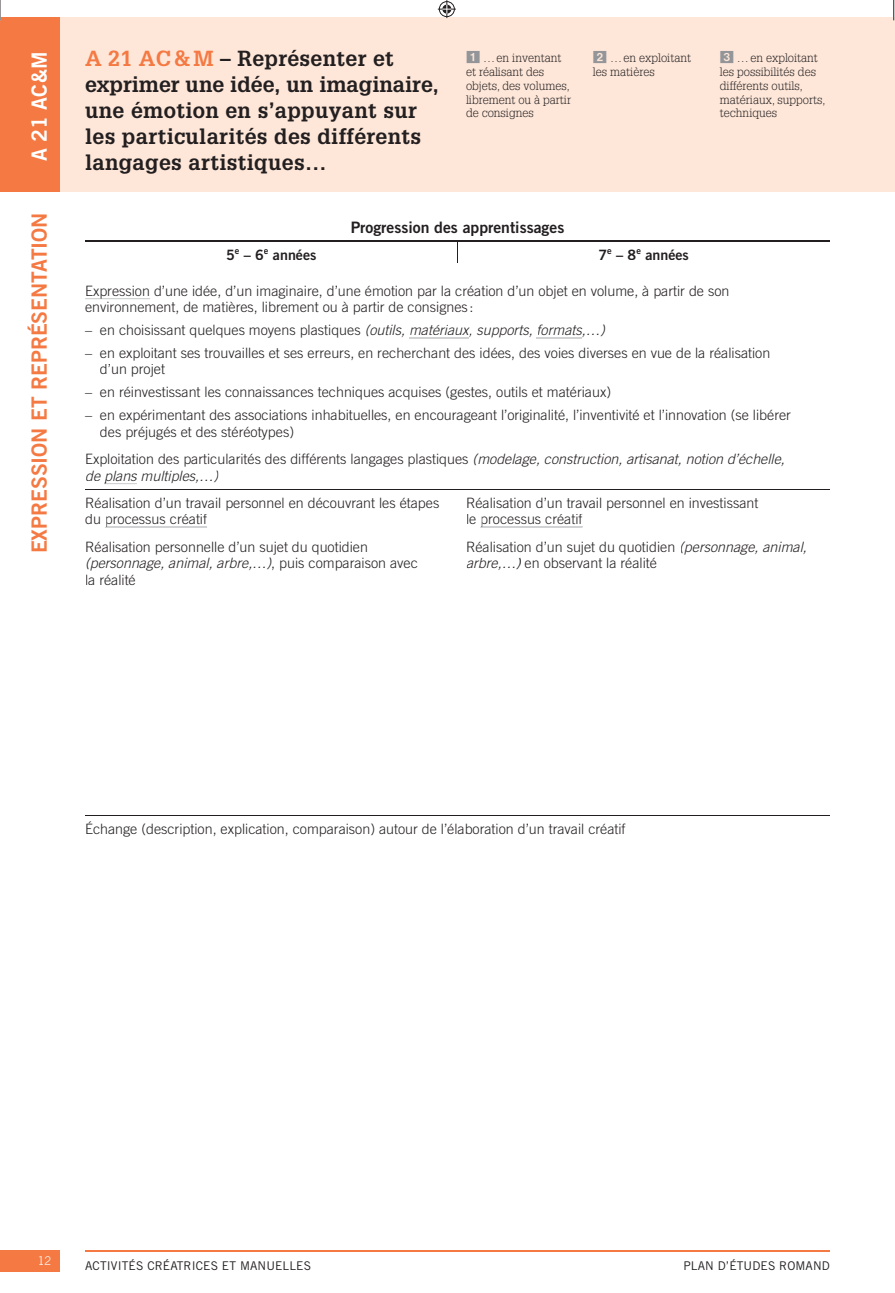
<style>
.page{position:relative;width:895px;height:1293px;background:#fff}
.page>*{position:absolute;margin:0;border:0;box-sizing:border-box;transform-origin:0 0}
.t1{font:700 21.3px/26px "Glypha LT Std";letter-spacing:.015em;color:#231f20}
.t2{font:21px "Trade Gothic LT Std Bd 2";color:#f47943}
.t3{font:21px "Trade Gothic LT Std Bd 2";color:#fff}
.t4{font:15.75px "Trade Gothic LT Std Bd 2";color:#231f20}
.t5{font:300 14.25px/16.5px "Trade Gothic LT Std";color:#231f20}
.t6{font:italic 300 14.25px/16.5px "Trade Gothic LT Std";color:#231f20}
.t7{font:14.25px "Trade Gothic LT Std Bd 2";color:#231f20}
.t8{font:300 12px/13.8px "Glypha LT Std";color:#231f20}
.t9{font:12px "Trade Gothic LT Std";letter-spacing:.01em;color:#231f20}
.t10{font:300 12px "Trade Gothic LT Std";color:#fff}
.s1{color:#f47943}
.s2{font-family:"PER pastilles";font-weight:400;font-size:14.25px;color:#939598}
.s3{font-style:italic}
.s4{font-style:normal}
</style>
<div class="page">
<hr style="left:85px;top:1250px;width:744px;height:1px;background:#f47943">
<div style="left:0;top:1250px;width:59px;height:21px;background:#f47943"></div>
<div style="left:0;top:17px;width:59px;height:174px;background:#f47943"></div>
<hr style="left:85px;top:815px;width:744px;height:1px;background:#231f20">
<hr style="left:85px;top:489px;width:744px;height:1px;background:#231f20">
<hr style="left:85px;top:240px;width:372px;height:1px;background:#231f20">
<hr style="left:457px;top:240px;width:372px;height:1px;background:#231f20">
<hr style="left:409px;top:337px;width:59px;height:2px;background:#d1d2d4">
<hr style="left:536px;top:337px;width:45px;height:2px;background:#d1d2d4">
<hr style="left:86px;top:298px;width:63px;height:1px;background:#d1d2d4">
<hr style="left:105px;top:483px;width:31px;height:1px;background:#d1d2d4">
<hr style="left:106px;top:527px;width:101px;height:1px;background:#d1d2d4">
<hr style="left:481px;top:527px;width:101px;height:1px;background:#d1d2d4">
<div style="left:59px;top:17px;width:835px;height:174px;background:#fee7d9"></div>
<svg style="left:457px;top:242px;width:1px;height:21px"></svg>
<hr style="left:892px;top:0;width:2px;height:20px;background:#fff">
<svg style="left:0;top:0;width:1px;height:20px"></svg>
<svg style="left:893px;top:0;width:1px;height:20px"></svg>
<svg style="left:437px;top:0;width:18px;height:18px"></svg>
<h2 class="t3" style="left:32px;top:161px;width:112px;rotate:-90deg">A 21 AC &amp; M</h2>
<h2 class="t2" style="left:32px;top:553px;width:342px;rotate:-90deg">EXPRESSION ET REPRÉSENTATION</h2>
<h1 class="t1" style="left:85px;top:48px;width:355px"><span class="s1">A 21 AC &amp; M</span> – Représenter et exprimer une idée, un imaginaire, une émotion en s’appuyant sur les particularités des différents langages artistiques…</h1>
<p class="t8" style="left:592px;top:52px;width:99px"><span class="s2">2</span> … en exploitant les matières</p>
<p class="t8" style="left:719px;top:52px;width:107px"><span class="s2">3</span> … en exploitant les possibilités des différents outils, matériaux, supports, techniques</p>
<p class="t8" style="left:466px;top:52px;width:106px"><span class="s2">1</span> … en inventant et réalisant des objets, des volumes, librement ou à partir de consignes</p>
<p class="t4" style="left:350px;top:221px;width:215px">Progression des apprentissages</p>
<p class="t7" style="left:226px;top:250px;width:92px">5<sup>e</sup> – 6<sup>e</sup> années</p>
<p class="t7" style="left:598px;top:250px;width:92px">7<sup>e</sup> – 8<sup>e</sup> années</p>
<p class="t5" style="left:85px;top:283px;width:645px">Expression d’une idée, d’un imaginaire, d’une émotion par la création d’un objet en volume, à partir de son environnement, de matières, librement ou à partir de consignes :</p>
<p class="t5" style="left:85px;top:323px;width:521px">– en choisissant quelques moyens plastiques <span class="s3">(outils, matériaux, supports, formats,…)</span></p>
<p class="t5" style="left:100px;top:346px;width:671px;text-indent:-15px">– en exploitant ses trouvailles et ses erreurs, en recherchant des idées, des voies diverses en vue de la réalisation d’un projet</p>
<p class="t5" style="left:85px;top:385px;width:527px">– en réinvestissant les connaissances techniques acquises (gestes, outils et matériaux)</p>
<p class="t5" style="left:100px;top:408px;width:692px;text-indent:-15px">– en expérimentant des associations inhabituelles, en encourageant l’originalité, l’inventivité et l’innovation (se libérer des préjugés et des stéréotypes)</p>
<p class="t6" style="left:85px;top:452px;width:701px"><span class="s4">Exploitation des particularités des différents langages plastiques</span> (modelage, construction, artisanat, notion d’échelle, de plans multiples,…)</p>
<p class="t5" style="left:85px;top:496px;width:355px">Réalisation d’un travail personnel en découvrant les étapes du rocessus créatif</p>
<p class="t5" style="left:466px;top:496px;width:294px">Réalisation d’un travail personnel en investissant le rocessus créatif</p>
<p class="t5" style="left:105px;top:512px;width:9px">p</p>
<p class="t5" style="left:480px;top:512px;width:9px">p</p>
<p class="t5" style="left:85px;top:539px;width:334px">Réalisation personnelle d’un sujet du quotidien <span class="s3">(personnage, animal, arbre,…)</span>, puis comparaison avec la réalité</p>
<p class="t5" style="left:466px;top:539px;width:342px">Réalisation d’un sujet du quotidien <span class="s3">(personnage, animal, arbre,…)</span> en observant la réalité</p>
<p class="t5" style="left:85px;top:822px;width:541px">Échange (description, explication, comparaison) autour de l’élaboration d’un travail créatif</p>
<p class="t10" style="left:38px;top:1256px;width:15px">12</p>
<p class="t9" style="left:85px;top:1261px;width:227px">ACTIVITÉS CRÉATRICES ET MANUELLES</p>
<p class="t9" style="left:683px;top:1261px;width:148px">PLAN D’ÉTUDES ROMAND</p>
</div>
